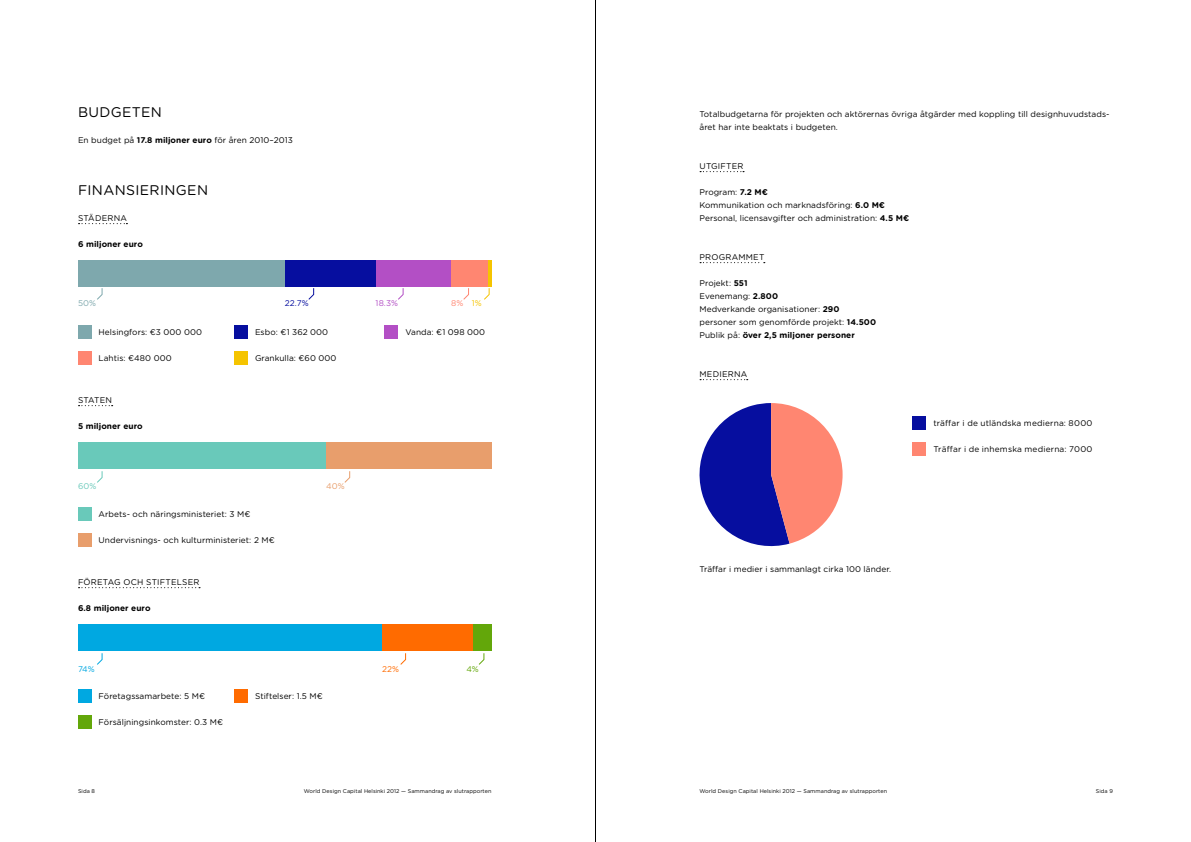
<style>
.page{position:relative;width:1191px;height:842px;background:#fff}
.page>*{position:absolute;margin:0;border:0;box-sizing:border-box;transform-origin:0 0}
.t1{font:14px "Gotham Rounded";letter-spacing:.025em;color:#000}
.t2{font:8.3px/13px "Gotham Rounded";letter-spacing:.005em;color:#000}
.t3{font:8.3px "Gotham Rounded";letter-spacing:.025em;color:#000}
.t4{font:700 8.3px "Gotham Rounded";letter-spacing:.005em;color:#000}
.t5{font:8.3px "Gotham Rounded";color:#060e9f}
.t6{font:8.3px "Gotham Rounded";color:#b34fc5}
.t7{font:8.3px "Gotham Rounded";color:#ff8671}
.t8{font:8.3px "Gotham Rounded";color:#7ea8ad}
.t9{font:8.3px "Gotham Rounded";color:#69c9ba}
.t10{font:8.3px "Gotham Rounded";color:#00a8e1}
.t11{font:8.3px "Gotham Rounded";color:#e89e6c}
.t12{font:8.3px "Gotham Rounded";color:#ff6b00}
.t13{font:8.3px "Gotham Rounded";color:#63a70a}
.t14{font:5.5px "Gotham Rounded";letter-spacing:.005em;color:#000}
.s1{font-weight:700}
.s2{color:#f5c400}
</style>
<div class="page">
<hr style="left:595px;top:0;width:1px;height:842px;background:#000">
<svg style="left:79px;top:223px;width:48px;height:1px"></svg>
<svg style="left:79px;top:405px;width:34px;height:1px"></svg>
<svg style="left:79px;top:587px;width:121px;height:1px"></svg>
<div style="left:78px;top:325px;width:13px;height:13px;background:#7ea8ad"></div>
<div style="left:78px;top:507px;width:13px;height:13px;background:#69c9ba"></div>
<div style="left:78px;top:689px;width:13px;height:13px;background:#00a8e1"></div>
<div style="left:78px;top:533px;width:13px;height:13px;background:#e89e6c"></div>
<div style="left:78px;top:351px;width:13px;height:13px;background:#ff8671"></div>
<div style="left:78px;top:260px;width:207px;height:26px;background:#7ea8ad"></div>
<div style="left:78px;top:442px;width:248px;height:26px;background:#69c9ba"></div>
<div style="left:78px;top:624px;width:304px;height:26px;background:#00a8e1"></div>
<div style="left:382px;top:624px;width:91px;height:26px;background:#ff6b00"></div>
<div style="left:473px;top:624px;width:18px;height:26px;background:#63a70a"></div>
<div style="left:326px;top:442px;width:165px;height:26px;background:#e89e6c"></div>
<svg style="left:487px;top:260px;width:4px;height:26px"></svg>
<div style="left:451px;top:260px;width:36px;height:26px;background:#ff8671"></div>
<div style="left:376px;top:260px;width:75px;height:26px;background:#b34fc5"></div>
<div style="left:285px;top:260px;width:91px;height:26px;background:#060e9f"></div>
<svg style="left:97px;top:288px;width:6px;height:12px"></svg>
<svg style="left:97px;top:471px;width:6px;height:12px"></svg>
<svg style="left:97px;top:653px;width:6px;height:12px"></svg>
<svg style="left:344px;top:471px;width:6px;height:12px"></svg>
<svg style="left:400px;top:653px;width:6px;height:12px"></svg>
<svg style="left:308px;top:288px;width:6px;height:12px"></svg>
<svg style="left:398px;top:288px;width:5px;height:12px"></svg>
<svg style="left:463px;top:288px;width:6px;height:12px"></svg>
<svg style="left:484px;top:288px;width:5px;height:12px"></svg>
<svg style="left:478px;top:653px;width:6px;height:12px"></svg>
<svg style="left:700px;top:171px;width:44px;height:1px"></svg>
<svg style="left:700px;top:262px;width:65px;height:1px"></svg>
<svg style="left:700px;top:379px;width:47px;height:1px"></svg>
<div style="left:912px;top:442px;width:13px;height:13px;background:#ff8671"></div>
<div style="left:912px;top:416px;width:13px;height:13px;background:#060e9f"></div>
<svg style="left:699px;top:403px;width:143px;height:144px"></svg>
<div style="left:234px;top:689px;width:13px;height:13px;background:#ff6b00"></div>
<div style="left:78px;top:715px;width:13px;height:13px;background:#63a70a"></div>
<div style="left:234px;top:325px;width:13px;height:13px;background:#060e9f"></div>
<div style="left:385px;top:325px;width:13px;height:13px;background:#b34fc5"></div>
<div style="left:234px;top:351px;width:13px;height:13px;background:#f5c400"></div>
<h1 class="t1" style="left:78px;top:102px;width:85px">Budgeten</h1>
<p class="t2" style="left:78px;top:133px;width:216px">En budget på <span class="s1">17.8 miljoner euro</span> för åren 2010–2013</p>
<h1 class="t1" style="left:78px;top:180px;width:131px">Finansieringen</h1>
<p class="t3" style="left:78px;top:212px;width:50px">Städerna</p>
<p class="t4" style="left:78px;top:238px;width:66px">6 miljoner euro</p>
<p class="t8" style="left:78px;top:298px;width:20px">50%</p>
<p class="t2" style="left:99px;top:325px;width:105px">Helsingfors: €3 000 000</p>
<p class="t2" style="left:99px;top:351px;width:74px">Lahtis: €480 000</p>
<p class="t2" style="left:78px;top:393px;width:36px">Staten</p>
<p class="t4" style="left:78px;top:420px;width:66px">5 miljoner euro</p>
<p class="t9" style="left:78px;top:481px;width:20px">60%</p>
<p class="t5" style="left:285px;top:298px;width:25px">22.7%</p>
<p class="t6" style="left:376px;top:298px;width:24px">18.3%</p>
<p class="t7" style="left:451px;top:298px;width:32px">8% <span class="s2">1%</span></p>
<p class="t2" style="left:255px;top:325px;width:75px">Esbo: €1 362 000</p>
<p class="t2" style="left:405px;top:325px;width:81px">Vanda: €1 098 000</p>
<p class="t2" style="left:255px;top:351px;width:83px">Grankulla: €60 000</p>
<p class="t11" style="left:326px;top:481px;width:20px">40%</p>
<p class="t2" style="left:99px;top:507px;width:153px">Arbets- och näringsministeriet: 3 M€</p>
<p class="t2" style="left:99px;top:533px;width:178px">U ndervisnings- och kulturministeriet: 2 M€</p>
<p class="t3" style="left:78px;top:576px;width:123px">Företag och stiftelser</p>
<p class="t4" style="left:78px;top:602px;width:74px">6.8 miljoner euro</p>
<p class="t10" style="left:78px;top:663px;width:18px">74%</p>
<p class="t2" style="left:99px;top:689px;width:108px">Företagssamarbete: 5 M €</p>
<p class="t2" style="left:99px;top:715px;width:126px">Försäljningsinkomster: 0.3 M€</p>
<p class="t2" style="left:255px;top:689px;width:69px">Stiftelser: 1.5 M€</p>
<p class="t12" style="left:382px;top:663px;width:18px">22%</p>
<p class="t13" style="left:466px;top:663px;width:14px">4%</p>
<p class="t2" style="left:699px;top:107px;width:411px">Totalbudgetarna för projekten och aktörernas övriga åtgärder med koppling till designhuvudstads&shy;året har inte beaktats i budgeten.</p>
<p class="t3" style="left:699px;top:160px;width:46px">Utgifter</p>
<p class="t2" style="left:699px;top:185px;width:211px">Program: <span class="s1">7.2 M€<br></span>Kommunikation och marknadsföring: <span class="s1">6.0 M€<br></span>Personal, licensavgifter och administration: <span class="s1">4.5 M€</span></p>
<p class="t3" style="left:699px;top:251px;width:66px">Programmet</p>
<p class="t2" style="left:699px;top:276px;width:178px">Projekt: <span class="s1">551<br></span>Evenemang: <span class="s1">2.800<br></span>Medverkande organisationer: <span class="s1">290 </span>personer som genomförde projekt: <span class="s1">14.500<br></span>Publik på: <span class="s1">över 2,5 miljoner personer</span></p>
<p class="t3" style="left:699px;top:368px;width:49px">Medierna</p>
<p class="t2" style="left:933px;top:416px;width:161px">träffar i de utländska medierna: 8000</p>
<p class="t2" style="left:933px;top:442px;width:161px">Träffar i de inhemska medierna: 7000</p>
<p class="t2" style="left:699px;top:562px;width:193px">Träffar i medier i sammanlagt cirka 100 länder.</p>
<p class="t14" style="left:78px;top:787px;width:19px">Sida 8</p>
<p class="t14" style="left:304px;top:787px;width:189px">World Design Capital Helsinki 2012 — Sammandrag av slutrapporten</p>
<p class="t14" style="left:699px;top:787px;width:189px">World Design Capital Helsinki 2012 — Sammandrag av slutrapporten</p>
<p class="t14" style="left:1095px;top:787px;width:19px">Sida 9</p>
</div>
